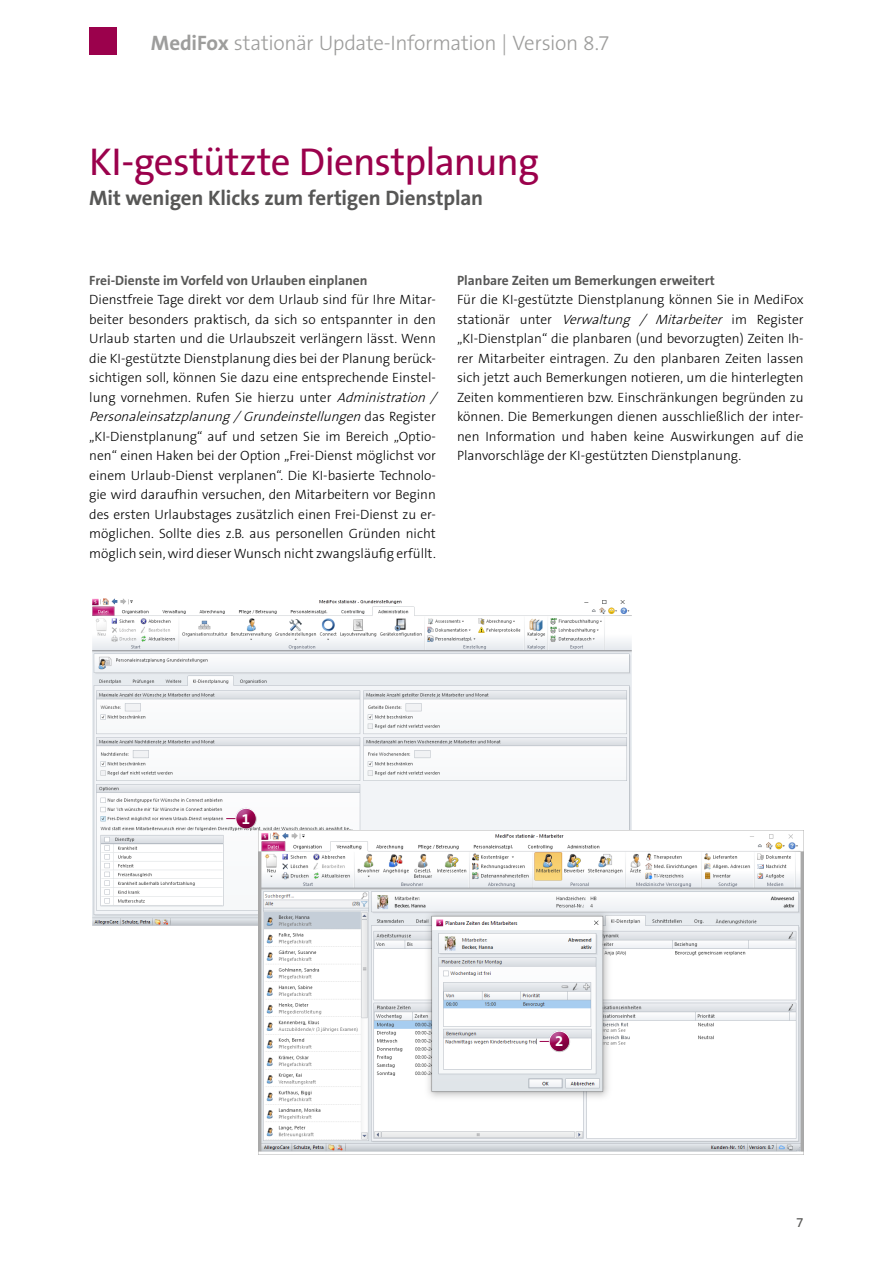
<style>
.page{position:relative;width:893px;height:1263px;background:#fff}
.page>*{position:absolute;margin:0;border:0;box-sizing:border-box;transform-origin:0 0}
.t1{font:39px "The Sans B5 Plain";letter-spacing:-.02em;color:#9b014c}
.t2{font:300 21px "The Sans B3";letter-spacing:-.015em;color:#9d9d9c}
.t3{font:700 21px "The Sans B7";letter-spacing:-.005em;color:#575756}
.t4{font:700 15px "The Sans B7";color:#fff}
.t5{font:300 13.5px/19.5px "The Sans B3";color:#000}
.t6{font:700 13.5px "The Sans B7";color:#575756}
.t7{font:13.5px "The Sans B5 Plain";color:#575756}
.s1{font-family:"The Sans B7";font-weight:700}
.s2{font-style:italic}
</style>
<div class="page">
<div style="left:89px;top:28px;width:28px;height:27px;background:#9b014c"></div>
<img style="left:92px;top:598px;width:543px;height:328px">
<img style="left:258px;top:831px;width:546px;height:324px">
<div style="left:225px;top:799px;width:39px;height:32px;background:#fbfcfd"></div>
<div style="left:228px;top:806px;width:39px;height:26px;background:#000;opacity:.2"></div>
<div style="left:538px;top:1021px;width:39px;height:33px;background:#7682a5;opacity:.75"></div>
<div style="left:542px;top:1029px;width:39px;height:25px;background:#000;opacity:.2"></div>
<h2 class="t2" style="left:151px;top:32px;width:460px"><span class="s1">MediFox</span> stationär Update-Information | Version 8.7</h2>
<h1 class="t1" style="left:89px;top:141px;width:451px">KI-gestützte Dienstplanung</h1>
<h2 class="t3" style="left:89px;top:186px;width:395px">Mit wenigen Klicks zum fertigen Dienstplan</h2>
<p class="t6" style="left:89px;top:273px;width:280px">Frei-Dienste im Vorfeld von Urlauben einplanen</p>
<p class="t5" style="left:89px;top:291px;width:352px">Dienstfreie Tage direkt vor dem Urlaub sind für Ihre Mitar&shy;beiter besonders praktisch, da sich so entspannter in den Urlaub starten und die Urlaubszeit verlängern lässt. Wenn die KI-gestützte Dienstplanung dies bei der Planung berück&shy;sichtigen soll, können Sie dazu eine entsprechende Einstel&shy;lung vornehmen. Rufen Sie hierzu unter <span class="s2">Administration / Personaleinsatzplanung/Grundeinstellungen</span> d a s R e g i s t e r „KI-Dienstplanung“ auf und setzen Sie im Bereich „Optio&shy;nen“ einen Haken bei der Option „Frei-Dienst möglichst vor einem Urlaub-Dienst verplanen“. Die KI-basierte Technolo&shy;gie wird daraufhin versuchen, den Mitarbeitern vor Beginn des ersten Urlaubstages zusätzlich einen Frei-Dienst zu er&shy;möglichen. Sollte dies z.B. aus personellen Gründen nicht möglich sein, wird dieser Wunsch nicht zwangsläufig erfüllt.</p>
<p class="t6" style="left:457px;top:273px;width:259px">Planbare Zeiten um Bemerkungen erweitert</p>
<p class="t5" style="left:457px;top:291px;width:348px;text-align:justify">Für die KI-gestützte Dienstplanung können Sie in MediFox stationär unter <span class="s2">Verwaltung / Mitarbeiter</span> im Register „KI-Dienstplan“ die planbaren (und bevorzugten) Zeiten Ih&shy;rer Mitarbeiter eintragen. Zu den planbaren Zeiten lassen sich jetzt auch Bemerkungen notieren, um die hinterlegten Zeiten kommentieren bzw. Einschränkungen begründen zu können. Die Bemerkungen dienen ausschließlich der inter&shy;nen Information und haben keine Auswirkungen auf die Planvorschläge der KI-gestützten Dienstplanung.</p>
<p class="t4" style="left:242px;top:810px;width:10px">1</p>
<p class="t4" style="left:555px;top:1033px;width:10px">2</p>
<p class="t7" style="left:796px;top:1215px;width:9px">7</p>
</div>
